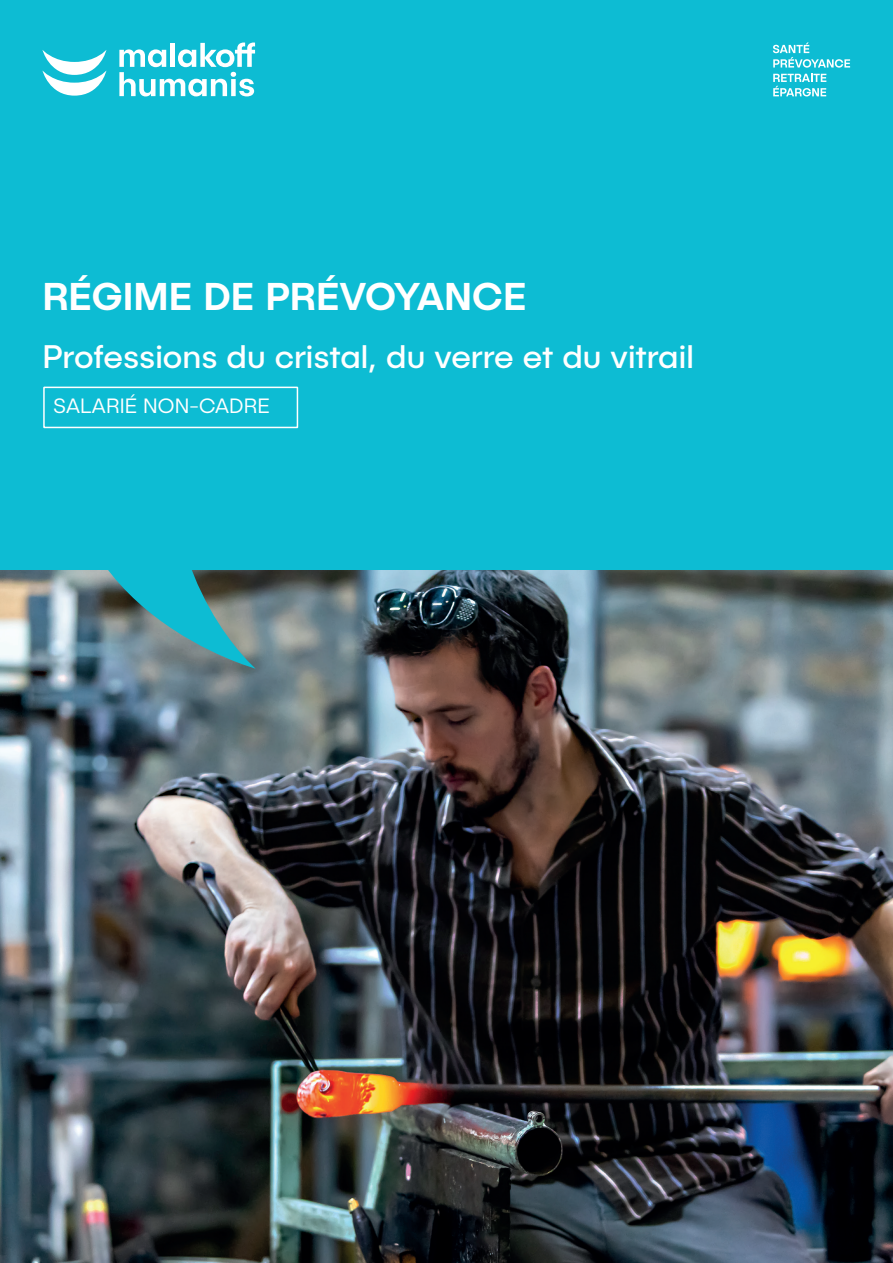
<style>
.page{position:relative;width:893px;height:1263px;background:#fff}
.page>*{position:absolute;margin:0;border:0;box-sizing:border-box;transform-origin:0 0}
.titre_1REGIME_DE_PRE{font:500 39px "Publica Sans";color:#fff}
.Titre2_Commerces_de{font:33px "Publica Sans";color:#fff}
.titre_3_Ensemble_du{font:300 21px "Publica Sans";letter-spacing:.01em;color:#fff}
</style>
<div class="page">
<img style="left:0;top:570px;width:893px;height:693px">
<div style="left:0;top:0;width:893px;height:570px;background:#0dbcd3"></div>
<svg style="left:52px;top:428px;width:204px;height:241px"></svg>
<div style="left:43px;top:387px;width:255px;height:41px;border:2px solid #fff"></div>
<svg style="left:119px;top:43px;width:136px;height:53px"></svg>
<svg style="left:42px;top:50px;width:64px;height:46px"></svg>
<svg style="left:773px;top:43px;width:77px;height:25px"></svg>
<svg style="left:773px;top:74px;width:53px;height:22px"></svg>
<p class="titre_1REGIME_DE_PRE" style="left:42px;top:272px;width:486px">RÉGIME DE PRÉVOYANCE</p>
<p class="Titre2_Commerces_de" style="left:42px;top:336px;width:653px">Professions du cristal, du verre et du vitrail</p>
<p class="titre_3_Ensemble_du" style="left:54px;top:393px;width:218px">SALARIÉ NON-CADRE</p>
</div>
